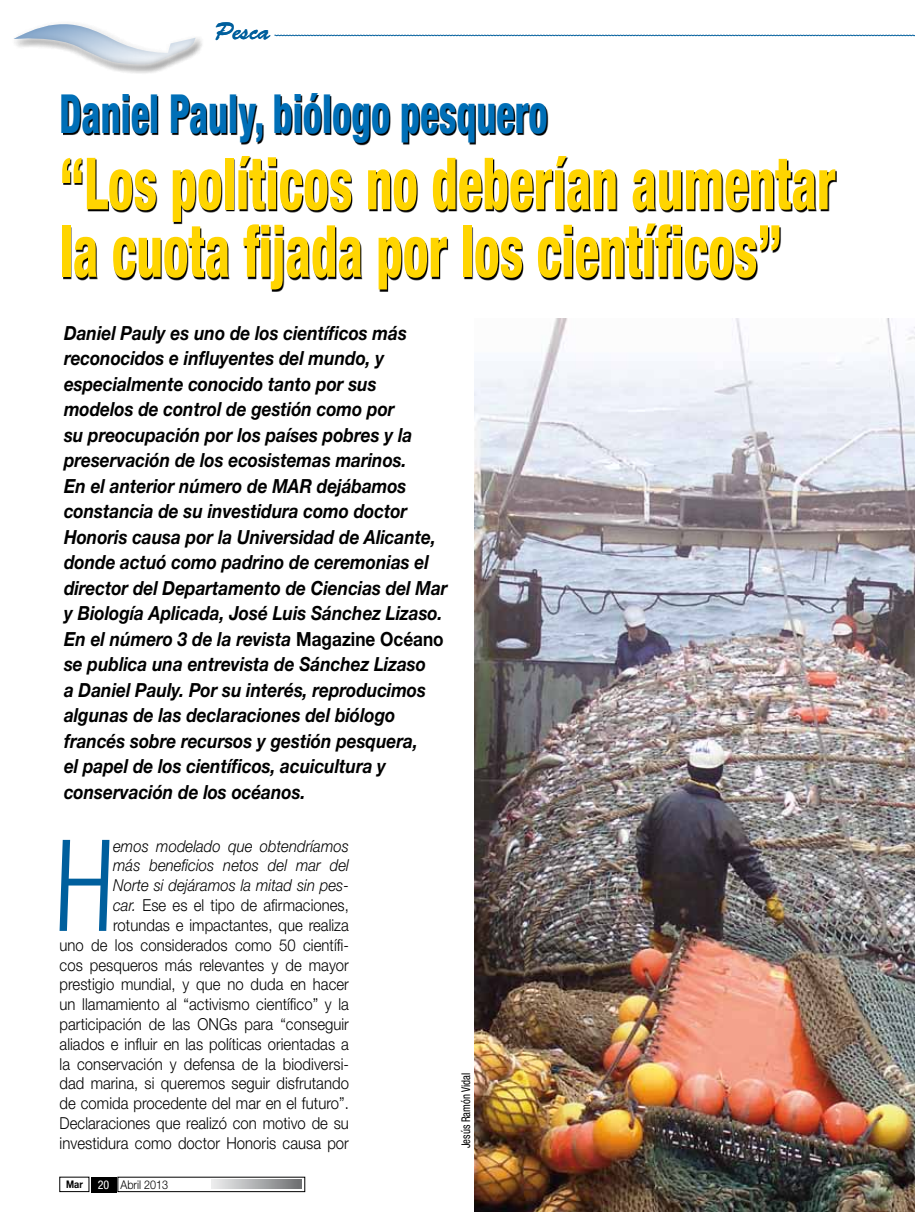
<style>
.page{position:relative;width:915px;height:1212px;background:#fff}
.page>*{position:absolute;margin:0;border:0;box-sizing:border-box;transform-origin:0 0}
.TEXTO_GENERAL{font:300 condensed 127.35px "Helvetica Neue LT Std";color:#005f9d;scale:.9 1}
.t1{font:800 condensed 72px/67.5px "Helvetica Neue LT Std";color:#ffd500;scale:.71 1}
.t2{font:800 condensed 54px "Helvetica Neue LT Std";color:#006fb7;scale:.71 1}
.t3{font:24px "Brush Script Std";color:#005f9d}
.TITULO_01{font:italic 700 19.5px/25.5px "Helvetica Neue LT Std";color:#000;scale:.88 1}
.TEXTO_GENERAL-2{font:300 16.5px/19.8px "Helvetica Neue LT Std";letter-spacing:.005em;color:#000;text-align:right;scale:.9 1}
.PIES_DE_FOTO{font:condensed 12px "Helvetica Neue LT Std";color:#000;scale:.9 1}
.t4{font:300 12px "Helvetica Neue LT Std";color:#000;scale:.9 1}
.s1{font-style:normal}
.s2{font-style:italic}
.s3{font-weight:700;font-size:10.5px}
.s4{font-weight:400;font-stretch:condensed;color:#fff}
</style>
<div class="page">
<div style="left:60px;top:1177px;width:29px;height:15px;border:1px solid #000"></div>
<div style="left:91px;top:1177px;width:25px;height:15px;background:#000"></div>
<div style="left:118px;top:1177px;width:187px;height:15px;border:1px solid #000"></div>
<svg style="left:211px;top:1180px;width:90px;height:9px"></svg>
<svg style="left:274px;top:35px;width:640px;height:1px"></svg>
<svg style="left:14px;top:24px;width:181px;height:41px"></svg>
<svg style="left:63px;top:95px;width:773px;height:196px"></svg>
<img style="left:474px;top:319px;width:440px;height:893px">
<p class="t3" style="left:215px;top:18px;width:57px">Pesca</p>
<p class="t2" style="left:60px;top:81px;width:688px">Daniel Pauly, biólogo pesquero</p>
<p class="t1" style="left:60px;top:149px;width:1094px">“Los políticos no deberían aumentar la cuota fijada por los científicos”</p>
<p class="TITULO_01" style="left:64px;top:320px;width:437px">Daniel Pauly es uno de los científicos más reconocidos e influyentes del mundo, y especialmente conocido tanto por sus modelos de control de gestión como por<br>su preocupación por los países pobres y la preservación de los ecosistemas marinos.<br>En el anterior número de MAR dejábamos constancia de su investidura como doctor Honoris causa por la Universidad de Alicante, donde actuó como padrino de ceremonias el director del Departamento de Ciencias del Mar y Biología Aplicada, José Luis Sánchez Lizaso.<br>En el número 3 de la revista <span class="s1">Magazine Océano </span>se publica una entrevista de Sánchez Lizaso<br>a Daniel Pauly. Por su interés, reproducimos algunas de las declaraciones del biólogo francés sobre recursos y gestión pesquera,<br>el papel de los científicos, acuicultura y conservación de los océanos.</p>
<p class="TEXTO_GENERAL-2" style="left:60px;top:835px;width:323px"><span class="s2">emos modelado que obtendríamos<br>más beneficios netos del mar del<br>Norte si dejáramos la mitad sin pes-<br>car.</span> Ese es el tipo de afirmaciones, rotundas e impactantes, que realiza<br>uno de los considerados como 50 científi&shy;cos pesqueros más relevantes y de mayor prestigio mundial, y que no duda en hacer un llamamiento al “activismo científico” y la participación de las ONGs para “conseguir aliados e influir en las políticas orientadas a la conservación y defensa de la biodiversi&shy;dad marina, si queremos seguir disfrutando de comida procedente del mar en el futuro”.<br>Declaraciones que realizó con motivo de su investidura como doctor Honoris causa por</p>
<p class="TEXTO_GENERAL" style="left:53px;top:813px;width:73px">H</p>
<p class="t4" style="left:66px;top:1177px;width:115px"><span class="s3">Mar</span> <span class="s4">20</span> Abril 2013</p>
<p class="PIES_DE_FOTO" style="left:459px;top:1148px;width:85px;rotate:-90deg">Jesús Ramón Vidal</p>
</div>
